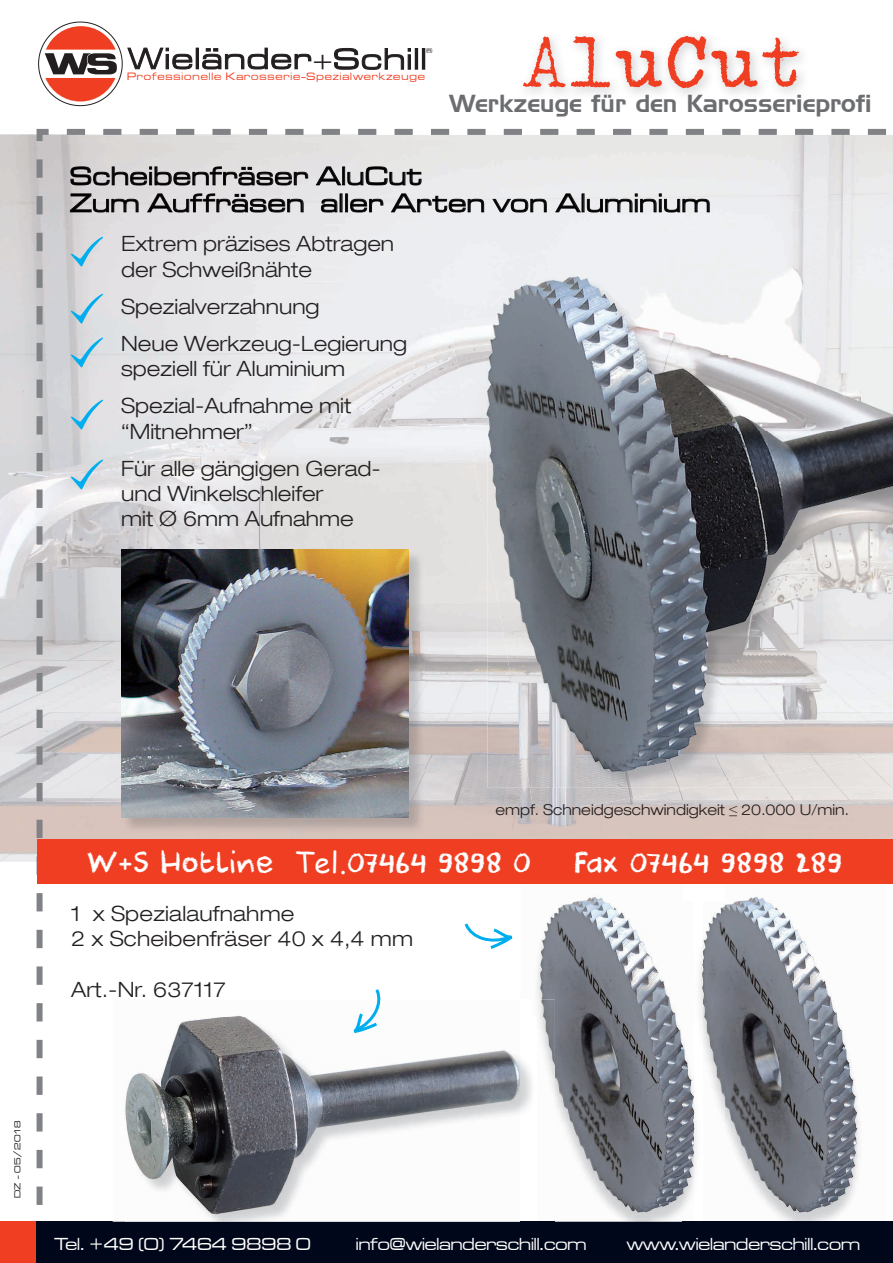
<style>
.page{position:relative;width:893px;height:1263px;background:#fff}
.page>*{position:absolute;margin:0;border:0;box-sizing:border-box;transform-origin:0 0}
.t1{font:90px "Mechanical Machine";letter-spacing:.025em;color:#ef3e22}
.t2{font:28.5px "DK Cool Crayon";letter-spacing:.025em;color:#fff}
.t3{font:27px/27px "Microgramma D Medi Exte";letter-spacing:.04em;color:#000}
.t4{font:24px "Handel Gothic BT";color:#6c6d70}
.t5{font:23.7px "Microgramma D Medi Exte";color:#231f20;scale:1.14 1}
.t6{font:300 expanded 21px/25.2px "Ford CE";color:#231f20}
.t7{font:18px "Microgramma D Medi Exte";color:#fff}
.t8{font:300 expanded 15px "Ford CE";color:#231f20}
.t9{font:11.1px "Microgramma D Medi Exte";letter-spacing:.085em;color:#ef3e22}
.t10{font:9px "Microgramma D Medi Exte";letter-spacing:.05em;color:#231f20}
.t11{font:7.05px "Microgramma D Medi Exte";color:#231f20}
.s1{font-family:"Times New Roman";font-weight:400;font-stretch:normal}
.s2{font-family:"Comic Sans MS"}
</style>
<div class="page">
<img style="left:0;top:135px;width:367px;height:363px">
<img style="left:683px;top:135px;width:210px;height:58px">
<img style="left:367px;top:290px;width:105px;height:260px">
<img style="left:472px;top:542px;width:53px;height:298px">
<img style="left:0;top:498px;width:157px;height:364px">
<img style="left:157px;top:498px;width:211px;height:51px">
<img style="left:420px;top:550px;width:53px;height:290px">
<img style="left:525px;top:788px;width:368px;height:52px">
<img style="left:157px;top:834px;width:263px;height:6px">
<svg style="left:67px;top:129px;width:819px;height:6px"></svg>
<svg style="left:37px;top:129px;width:12px;height:1093px"></svg>
<div style="left:0;top:1222px;width:893px;height:41px;background:#01071a"></div>
<div style="left:0;top:1222px;width:36px;height:41px;background:#ef3e22"></div>
<div style="left:37px;top:840px;width:856px;height:44px;background:#ef3e22"></div>
<svg style="left:45px;top:26px;width:72px;height:76px"></svg>
<svg style="left:127px;top:47px;width:66px;height:23px"></svg>
<div style="left:196px;top:48px;width:3px;height:21px;border:1px solid #231f20"></div>
<svg style="left:202px;top:47px;width:110px;height:23px"></svg>
<svg style="left:334px;top:48px;width:77px;height:22px"></svg>
<div style="left:415px;top:48px;width:3px;height:22px;border:1px solid #231f20"></div>
<div style="left:422px;top:48px;width:3px;height:22px;border:1px solid #231f20"></div>
<img style="left:113px;top:1015px;width:420px;height:207px">
<img style="left:125px;top:1017px;width:396px;height:205px">
<svg style="left:465px;top:923px;width:47px;height:26px"></svg>
<svg style="left:354px;top:989px;width:27px;height:44px"></svg>
<img style="left:122px;top:550px;width:303px;height:284px">
<img style="left:121px;top:549px;width:287px;height:269px">
<img style="left:530px;top:788px;width:162px;height:27px">
<img style="left:441px;top:262px;width:50px;height:280px">
<div style="left:491px;top:245px;width:402px;height:32px;background:#eef0f3"></div>
<img style="left:588px;top:193px;width:305px;height:53px">
<img style="left:488px;top:277px;width:355px;height:511px">
<img style="left:842px;top:277px;width:51px;height:485px">
<img style="left:536px;top:901px;width:189px;height:321px">
<img style="left:725px;top:901px;width:139px;height:321px">
<img style="left:694px;top:901px;width:9px;height:321px">
<svg style="left:70px;top:236px;width:34px;height:31px"></svg>
<svg style="left:70px;top:293px;width:34px;height:31px"></svg>
<svg style="left:70px;top:337px;width:34px;height:31px"></svg>
<svg style="left:70px;top:399px;width:34px;height:31px"></svg>
<svg style="left:70px;top:459px;width:34px;height:31px"></svg>
<svg style="left:70px;top:166px;width:238px;height:20px;background:#aca9aa"></svg>
<svg style="left:315px;top:166px;width:107px;height:20px;background:#b8b6b8"></svg>
<svg style="left:70px;top:193px;width:69px;height:20px"></svg>
<svg style="left:146px;top:193px;width:158px;height:20px;background:#b1afb1"></svg>
<svg style="left:321px;top:194px;width:21px;height:19px"></svg>
<div style="left:345px;top:194px;width:3px;height:18px;border:1px solid #231f20"></div>
<svg style="left:350px;top:198px;width:34px;height:15px"></svg>
<svg style="left:390px;top:193px;width:94px;height:20px;background:#bcbbbe"></svg>
<svg style="left:492px;top:198px;width:55px;height:15px"></svg>
<svg style="left:555px;top:193px;width:155px;height:20px;background:#bebec0"></svg>
<p class="t5" style="left:311px;top:47px;width:21px">+</p>
<p class="t11" style="left:426px;top:46px;width:8px">®</p>
<p class="t9" style="left:127px;top:69px;width:299px">Professionelle Karosserie-Spezialwerkzeuge</p>
<h1 class="t1" style="left:521px;top:13px;width:281px">AluCut</h1>
<p class="t4" style="left:449px;top:89px;width:424px">Werkzeuge für den Karosserieprofi</p>
<p class="t3" style="left:70px;top:162px;width:641px">Scheibenfräser AluCut<br>Zum Auffräsen aller Arten von Aluminium</p>
<p class="t6" style="left:121px;top:231px;width:274px">Extrem präzises Abtragen der Schweißnähte</p>
<p class="t6" style="left:121px;top:288px;width:287px;line-height:37.2px">Spezialverzahnung<br>Neue Werkzeug-Legierung</p>
<p class="t6" style="left:121px;top:350px;width:232px;line-height:37.2px">speziell für Aluminium<br>Spezial-Aufnahme mit</p>
<p class="t6" style="left:121px;top:412px;width:261px;line-height:37.2px">“Mitnehmer”<br>Für alle gängigen Gerad-</p>
<p class="t6" style="left:121px;top:481px;width:234px">und Winkelschleifer mit Ø 6mm Aufnahme</p>
<p class="t8" style="left:495px;top:800px;width:355px">empf. Schneidgeschwindigkeit <span class="s1">≤</span> 20.000 U/min.</p>
<h2 class="t2" style="left:87px;top:845px;width:446px">W<span class="s2">+</span>S Hotline <span class="s2">Tel.</span>07464 9898 0</h2>
<h2 class="t2" style="left:575px;top:845px;width:269px">Fax 07464 9898 289</h2>
<p class="t6" style="left:71px;top:900px;width:343px">1 x Spezialaufnahme<br>2 x Scheibenfräser 40 x 4,4 mm</p>
<p class="t6" style="left:71px;top:976px;width:156px">Art.-Nr. 637117</p>
<p class="t10" style="left:12px;top:1198px;width:79px;rotate:-90deg">DZ - 05/2018</p>
<p class="t7" style="left:54px;top:1232px;width:258px">Tel. +49 (0) 7464 9898 0</p>
<p class="t7" style="left:356px;top:1232px;width:232px">info@wielanderschill.com</p>
<p class="t7" style="left:627px;top:1232px;width:235px">www.wielanderschill.com</p>
</div>
